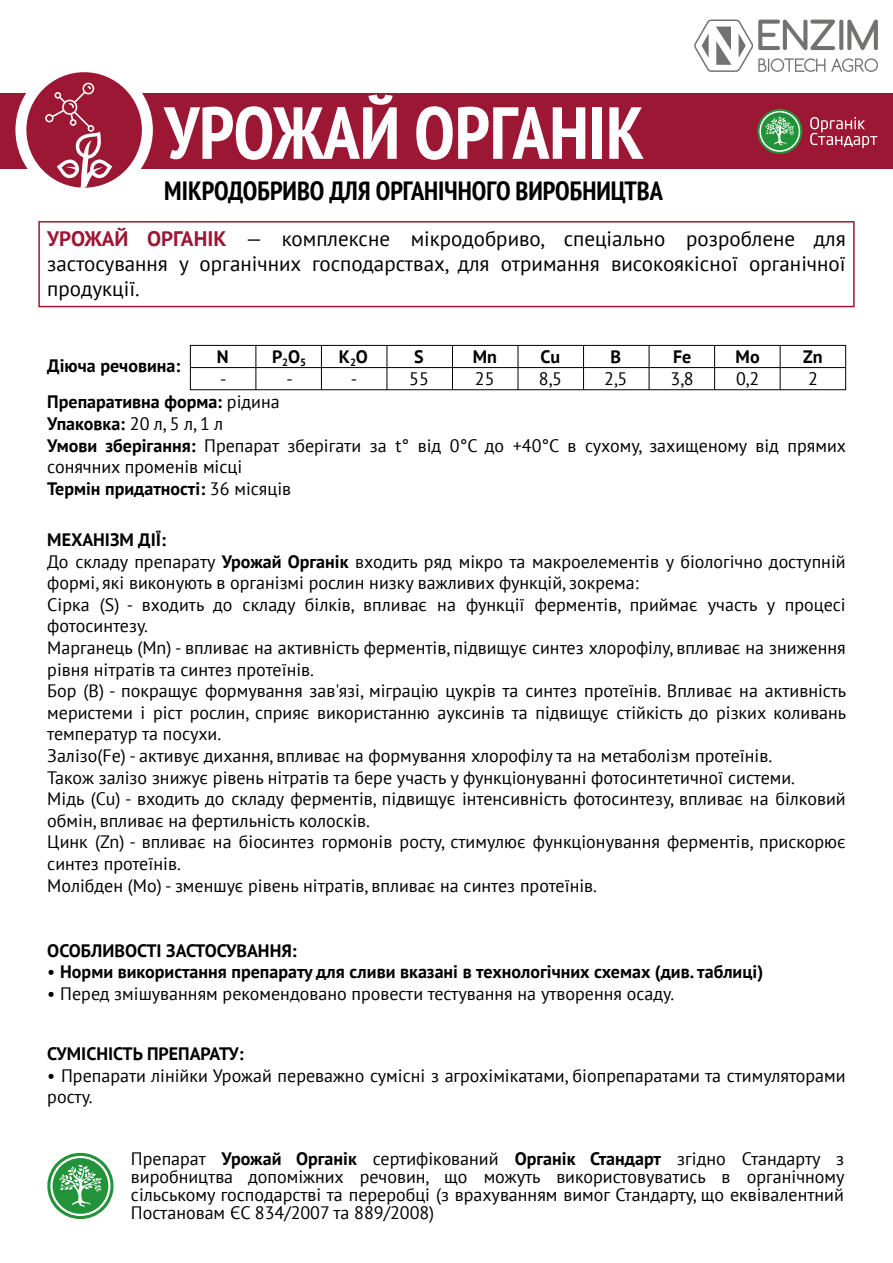
<style>
.page{position:relative;width:893px;height:1263px;background:#fff}
.page>*{position:absolute;margin:0;border:0;box-sizing:border-box;transform-origin:0 0}
.t1{font:700 condensed 73.5px "PT Sans";color:#fff}
.t2{font:700 condensed 26.4px "PT Sans";color:#000}
.t3{font:21px/25.2px "PT Sans";color:#000;text-align:justify}
.t4{font:18px/21.6px "PT Sans";color:#000}
.t5{font:700 18px/21.6px "PT Sans";color:#000;text-align:center}
.s1{font-weight:700;color:#9c1733}
.s2{font-weight:400}
.s3{font-weight:700}
</style>
<div class="page">
<div style="left:0;top:94px;width:893px;height:75px;background:#9c1733"></div>
<svg style="left:38px;top:221px;width:817px;height:86px"></svg>
<svg style="left:15px;top:72px;width:138px;height:116px"></svg>
<div style="left:190px;top:345px;width:656px;height:45px;border:1px solid #000"></div>
<hr style="left:190px;top:367px;width:656px;height:1px;background:#000">
<hr style="left:780px;top:345px;width:1px;height:45px;background:#000">
<hr style="left:714px;top:345px;width:1px;height:45px;background:#000">
<hr style="left:649px;top:345px;width:1px;height:45px;background:#000">
<hr style="left:583px;top:345px;width:1px;height:45px;background:#000">
<hr style="left:518px;top:345px;width:1px;height:45px;background:#000">
<hr style="left:452px;top:345px;width:1px;height:45px;background:#000">
<hr style="left:387px;top:345px;width:1px;height:45px;background:#000">
<hr style="left:321px;top:345px;width:1px;height:45px;background:#000">
<hr style="left:256px;top:345px;width:1px;height:45px;background:#000">
<svg style="left:694px;top:20px;width:184px;height:52px"></svg>
<svg style="left:810px;top:117px;width:67px;height:31px"></svg>
<svg style="left:757px;top:109px;width:46px;height:45px"></svg>
<svg style="left:47px;top:1152px;width:67px;height:67px"></svg>
<h1 class="t1" style="left:164px;top:84px;width:481px">УРОЖАЙ ОРГАНІК</h1>
<h2 class="t2" style="left:164px;top:173px;width:500px">МІКРОДОБРИВО ДЛЯ ОРГАНІЧНОГО ВИРОБНИЦТВА</h2>
<p class="t3" style="left:47px;top:225px;width:800px"><span class="s1">УРОЖАЙ ОРГАНІК</span> — комплексне мікродобриво, спеціально розроблене для застосування у органічних господарствах, для отримання високоякісної органічної продукції.</p>
<p class="t5" style="left:272px;top:345px;width:36px">P<sub>2</sub>O<sub>5 </sub><span class="s2">-</span></p>
<p class="t5" style="left:339px;top:345px;width:31px">K<sub>2</sub>O <span class="s2">-</span></p>
<p class="t5" style="left:217px;top:345px;width:13px">N</p>
<p class="t4" style="left:220px;top:367px;width:8px">-</p>
<p class="t5" style="left:414px;top:345px;width:11px">S</p>
<p class="t4" style="left:409px;top:367px;width:21px">55</p>
<p class="t5" style="left:541px;top:345px;width:21px">Cu</p>
<p class="t4" style="left:539px;top:367px;width:25px">8,5</p>
<p class="t5" style="left:473px;top:345px;width:26px">Mn</p>
<p class="t4" style="left:475px;top:367px;width:21px">25</p>
<p class="t5" style="left:610px;top:345px;width:12px">B</p>
<p class="t4" style="left:604px;top:367px;width:25px">2,5</p>
<p class="t5" style="left:673px;top:345px;width:20px">Fe</p>
<p class="t4" style="left:671px;top:367px;width:25px">3,8</p>
<p class="t5" style="left:736px;top:345px;width:26px">Mo</p>
<p class="t4" style="left:736px;top:367px;width:25px">0,2</p>
<p class="t5" style="left:803px;top:345px;width:21px">Zn</p>
<p class="t4" style="left:808px;top:367px;width:11px">2</p>
<p class="t5" style="left:47px;top:347px;width:234px;line-height:36.6px;text-align:left">Діюча речовина:<br>Препаративна форма: <span class="s2">рідина</span></p>
<p class="t4" style="left:47px;top:412px;width:800px"><span class="s3">Упаковка:</span> 20 л, 5 л, 1 л<br><span class="s3">Умови зберігання:</span> Препарат зберігати за t° від 0°С до +40°С в сухому, захищеному від прямих сонячних променів місці<br><span class="s3">Термін придатності:</span> 36 місяців</p>
<p class="t4" style="left:47px;top:528px;width:800px"><span class="s3">МЕХАНІЗМ ДІЇ:<br></span>До складу препарату <span class="s3">Урожай Органік</span> входить ряд мікро та макроелементів у біологічно доступній формі, які виконують в організмі рослин низку важливих функцій, зокрема:<br>Сірка (S) - входить до складу білків, впливає на функції ферментів, приймає участь у процесі фотосинтезу.<br>Марганець (Mn) - впливає на активність ферментів, підвищує синтез хлорофілу, впливає на зниження рівня нітратів та синтез протеїнів.<br>Бор (B) - покращує формування зав'язі, міграцію цукрів та синтез протеїнів. Впливає на активність меристеми і ріст рослин, сприяє використанню ауксинів та підвищує стійкість до різких коливань температур та посухи.<br>Залізо(Fe) - активує дихання, впливає на формування хлорофілу та на метаболізм протеїнів.<br>Також залізо знижує рівень нітратів та бере участь у функціонуванні фотосинтетичної системи.<br>Мідь (Cu) - входить до складу ферментів, підвищує інтенсивність фотосинтезу, впливає на білковий обмін, впливає на фертильність колосків.<br>Цинк (Zn) - впливає на біосинтез гормонів росту, стимулює функціонування ферментів, прискорює синтез протеїнів.<br>Молібден (Mo) - зменшує рівень нітратів, впливає на синтез протеїнів.</p>
<p class="t5" style="left:47px;top:939px;width:251px">ОСОБЛИВОСТІ ЗАСТОСУВАННЯ:</p>
<p class="t5" style="left:47px;top:961px;width:717px"><span class="s2">•</span> Норми використання препарату для сливи вказані в технологічних схемах (див. таблиці)</p>
<p class="t4" style="left:47px;top:982px;width:629px">• Перед змішуванням рекомендовано провести тестування на утворення осаду.</p>
<p class="t5" style="left:47px;top:1042px;width:198px">СУМІСНІСТЬ ПРЕПАРАТУ:</p>
<p class="t4" style="left:47px;top:1064px;width:800px">• Препарати лінійки Урожай переважно сумісні з агрохімікатами, біопрепаратами та стимуляторами росту.</p>
<p class="t4" style="left:131px;top:1150px;width:715px;line-height:18px;text-align:justify">Препарат <span class="s3">Урожай Органік</span> сертифікований <span class="s3">Органік Стандарт</span> згідно Стандарту з виробництва допоміжних речовин, що можуть використовуватись в органічному сільському господарстві та переробці (з врахуванням вимог Стандарту, що еквівалентний Постановам ЄС 834/2007 та 889/2008)</p>
</div>
